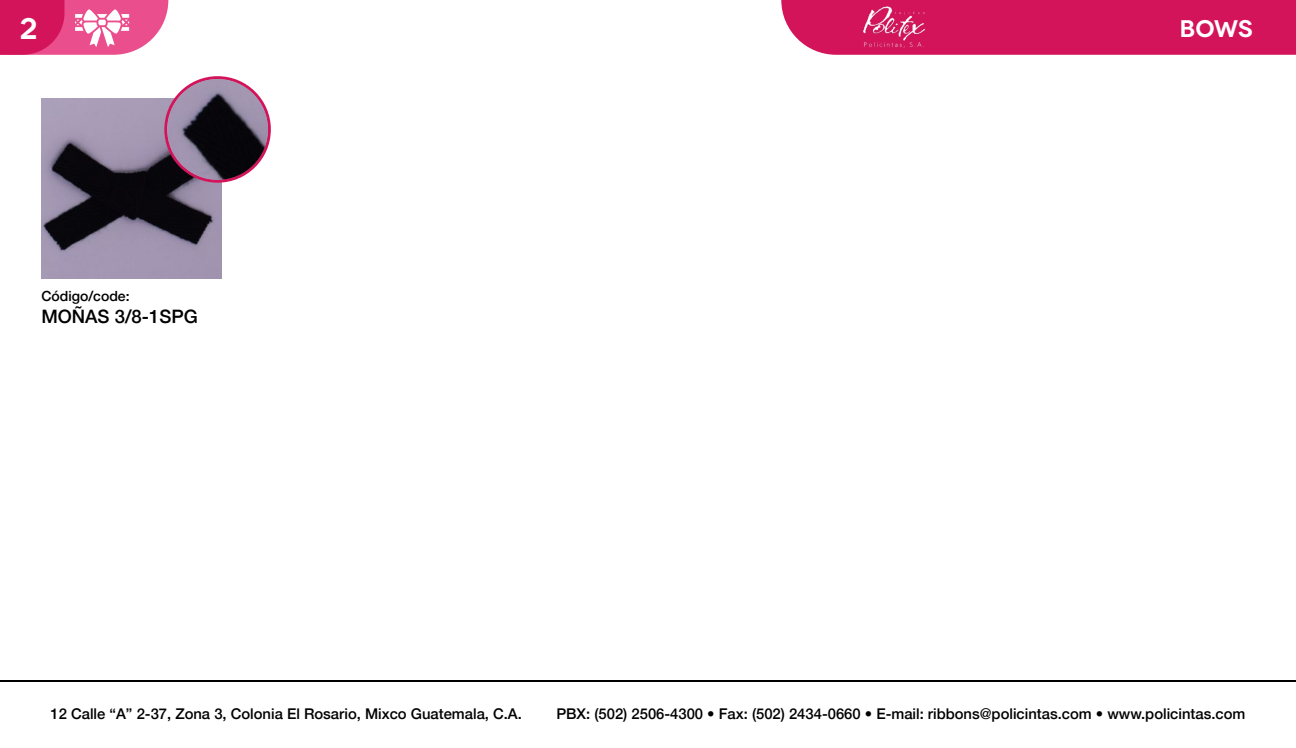
<style>
.page{position:relative;width:1296px;height:748px;background:#fff}
.page>*{position:absolute;margin:0;border:0;box-sizing:border-box;transform-origin:0 0}
.t1{font:600 29.6px "Novecentowide";color:#fff}
.t2{font:600 24px "Novecentowide";color:#fff}
.t3{font:500 18.5px "Helvetica Neue";color:#000}
.t4{font:500 14.8px "Helvetica Neue";color:#000}
.t5{font:500 14px "Helvetica Neue";color:#000}
</style>
<div class="page">
<div style="left:781px;top:0;width:515px;height:55px;background:#d4145a"></div>
<img style="left:41px;top:98px;width:180px;height:180px">
<hr style="left:0;top:681px;width:1296px;height:1px;background:#000">
<img style="left:863px;top:6px;width:64px;height:43px">
<svg style="left:164px;top:76px;width:107px;height:107px"></svg>
<img style="left:167px;top:79px;width:101px;height:101px;border-radius:50px">
<svg style="left:0;top:0;width:168px;height:55px;background:#e5568d"></svg>
<h1 class="t1" style="left:20px;top:10px;width:19px">2</h1>
<h2 class="t2" style="left:1180px;top:14px;width:74px">BOWS</h2>
<p class="t5" style="left:41px;top:285px;width:90px">Código/code:</p>
<p class="t3" style="left:41px;top:302px;width:158px">MOÑAS 3/8-1SPG</p>
<p class="t4" style="left:51px;top:701px;width:473px">12 Calle “A” 2-37, Zona 3, Colonia El Rosario, Mixco Guatemala, C.A.</p>
<p class="t4" style="left:556px;top:701px;width:691px">PBX: (502) 2506-4300 • Fax: (502) 2434-0660 • E-mail: ribbons@policintas.com • www.policintas.com</p>
</div>
